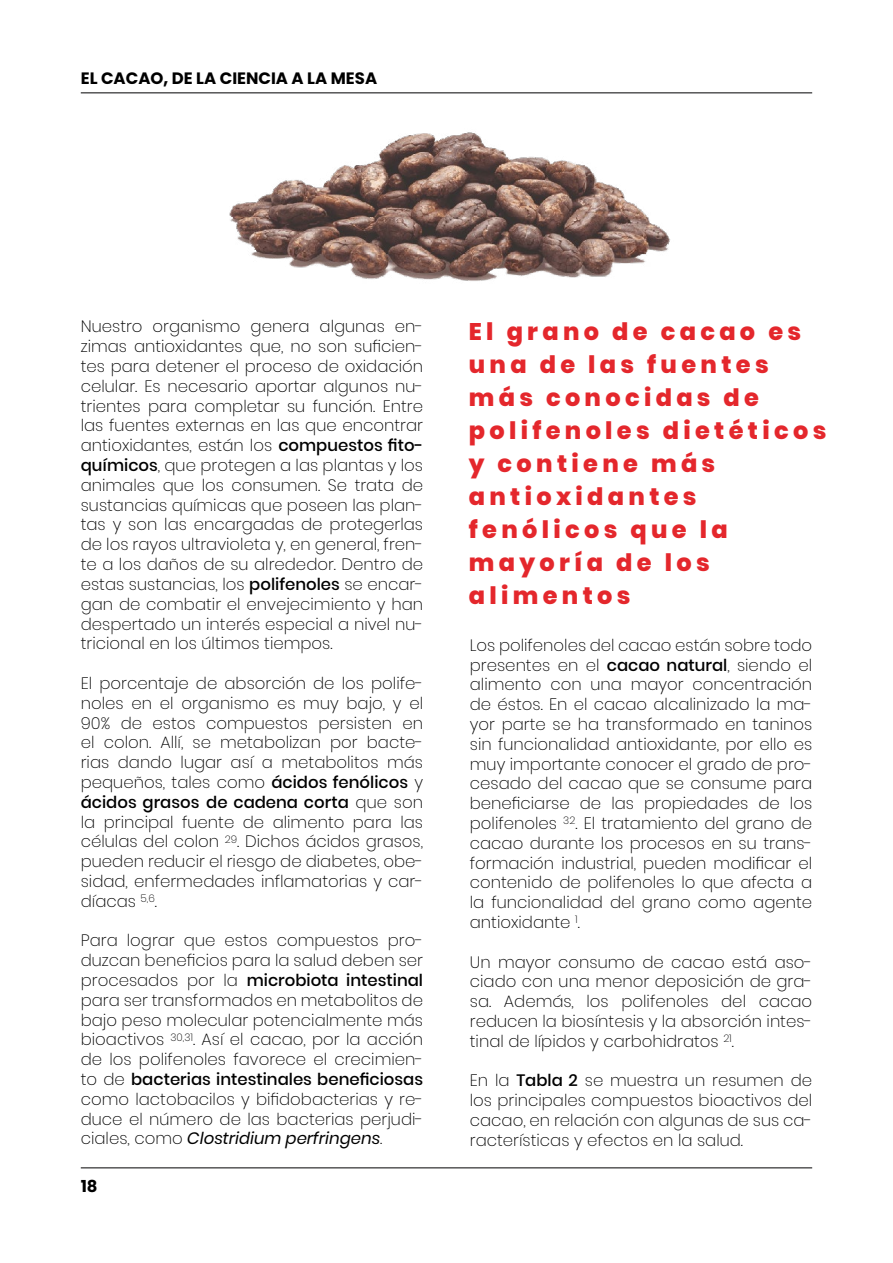
<style>
.page{position:relative;width:893px;height:1263px;background:#fff}
.page>*{position:absolute;margin:0;border:0;box-sizing:border-box;transform-origin:0 0}
.t1{font:800 24px/33px "Poppins";letter-spacing:.18em;color:#e4272c}
.t2{font:200 16.5px/19.8px "Poppins";color:#000;text-align:justify}
.t3{font:700 16.5px "Poppins";color:#000}
.s1{font-weight:500}
.s2{font-weight:400;font-style:italic}
</style>
<div class="page">
<img style="left:224px;top:93px;width:449px;height:188px">
<hr style="left:81px;top:92px;width:731px;height:1px;background:#020203">
<hr style="left:81px;top:1167px;width:731px;height:1px;background:#020203">
<p class="t3" style="left:81px;top:69px;width:298px">EL CACAO, DE LA CIENCIA A LA MESA</p>
<p class="t2" style="left:81px;top:317px;width:344px">Nuestro organismo genera algunas en&shy;zimas antioxidantes que, no son suficien&shy;tes para detener el proceso de oxidación celular. Es necesario aportar algunos nu&shy;trientes para completar su función. Entre las fuentes externas en las que encontrar antioxidantes, están los <span class="s1">compuestos fito&shy;químicos</span>, que protegen a las plantas y los animales que los consumen. Se trata de sustancias químicas que poseen las plan&shy;tas y son las encargadas de protegerlas de los rayos ultravioleta y, en general, fren&shy;te a los daños de su alrededor. Dentro de estas sustancias, los <span class="s1">polifenoles</span> se encar&shy;gan de combatir el envejecimiento y han despertado un interés especial a nivel nu&shy;tricional en los últimos tiempos.</p>
<p class="t2" style="left:81px;top:673px;width:344px">El porcentaje de absorción de los polife&shy;noles en el organismo es muy bajo, y el 90% de estos compuestos persisten en el colon. Allí, se metabolizan por bacte&shy;rias dando lugar así a metabolitos más pequeños, tales como <span class="s1">ácidos fenólicos</span> y <span class="s1">ácidos grasos de cadena corta</span> que son la principal fuente de alimento para las células del colon <sup>29</sup>. Dichos ácidos grasos, pueden reducir el riesgo de diabetes, obe&shy;sidad, enfermedades inflamatorias y car&shy;díacas <sup>5,6</sup>.</p>
<p class="t2" style="left:81px;top:931px;width:344px">Para lograr que estos compuestos pro&shy;duzcan beneficios para la salud deben ser procesados por la <span class="s1">microbiota intestinal </span>para ser transformados en metabolitos de bajo peso molecular potencialmente más bioactivos <sup>30,31</sup>. Así el cacao, por la acción de los polifenoles favorece el crecimien&shy;to de <span class="s1">bacterias intestinales beneficiosas </span>como lactobacilos y bifidobacterias y re&shy;duce el número de las bacterias perjudi&shy;ciales, como <span class="s2">Clostridium perfringens</span>.</p>
<p class="t3" style="left:81px;top:1177px;width:18px">18</p>
<h1 class="t1" style="left:469px;top:316px;width:359px">El grano de cacao es una de las fuentes más conocidas de polifenoles dietéticos y contiene más antioxidantes fenólicos que la mayoría de los alimentos</h1>
<p class="t2" style="left:470px;top:635px;width:344px">Los polifenoles del cacao están sobre todo presentes en el <span class="s1">cacao natural</span>, siendo el alimento con una mayor concentración de éstos. En el cacao alcalinizado la ma&shy;yor parte se ha transformado en taninos sin funcionalidad antioxidante, por ello es muy importante conocer el grado de pro&shy;cesado del cacao que se consume para beneficiarse de las propiedades de los polifenoles <sup>32</sup>. El tratamiento del grano de cacao durante los procesos en su trans&shy;formación industrial, pueden modificar el contenido de polifenoles lo que afecta a la funcionalidad del grano como agente antioxidante <sup>1</sup>.</p>
<p class="t2" style="left:470px;top:952px;width:344px">Un mayor consumo de cacao está aso&shy;ciado con una menor deposición de gra&shy;sa. Además, los polifenoles del cacao reducen la biosíntesis y la absorción intes&shy;tinal de lípidos y carbohidratos <sup>21</sup>.</p>
<p class="t2" style="left:470px;top:1071px;width:344px">En la <span class="s1">Tabla 2</span> se muestra un resumen de los principales compuestos bioactivos del cacao, en relación con algunas de sus ca&shy;racterísticas y efectos en la salud.</p>
</div>
